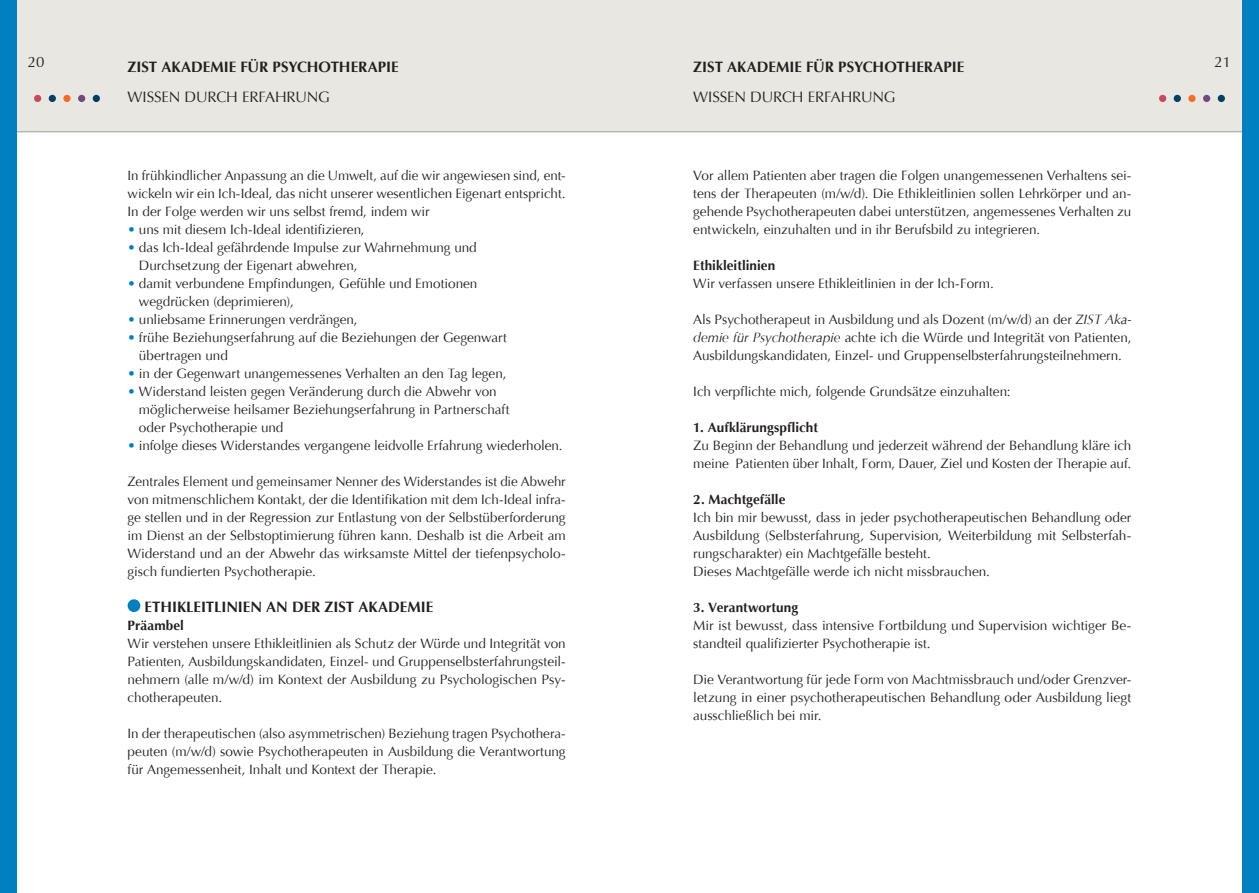
<style>
.page{position:relative;width:1259px;height:893px;background:#fff}
.page>*{position:absolute;margin:0;border:0;box-sizing:border-box;transform-origin:0 0}
.t1{font:700 15px "Optima LT Pro";color:#231f20}
.t2{font:15px "Optima LT Pro";letter-spacing:-.01em;color:#231f20}
.t3{font:13.5px/18px "Optima LT Pro";letter-spacing:-.005em;color:#231f20;text-align:justify}
.t4{font:700 13.5px "Optima LT Pro";letter-spacing:.005em;color:#231f20}
.s1{color:#0080c1}
.s2{font-style:italic}
</style>
<div class="page">
<div style="left:0;top:0;width:1259px;height:132px;background:#e9e7e2"></div>
<hr style="left:17px;top:131px;width:1235px;height:1px;background:#a3a08c">
<div style="left:0;top:0;width:17px;height:893px;background:#0080c1"></div>
<div style="left:1242px;top:0;width:17px;height:893px;background:#0080c1"></div>
<div style="left:34px;top:95px;width:7px;height:7px;background:#c6495c;border-radius:50%"></div>
<div style="left:49px;top:95px;width:7px;height:7px;background:#003e62;border-radius:50%"></div>
<div style="left:63px;top:95px;width:8px;height:7px;background:#f36e21;border-radius:50%"></div>
<div style="left:78px;top:95px;width:7px;height:7px;background:#714981;border-radius:50%"></div>
<div style="left:93px;top:95px;width:7px;height:7px;background:#003e62;border-radius:50%"></div>
<div style="left:1159px;top:95px;width:7px;height:7px;background:#c6495c;border-radius:50%"></div>
<div style="left:1173px;top:95px;width:8px;height:7px;background:#003e62;border-radius:50%"></div>
<div style="left:1188px;top:95px;width:7px;height:7px;background:#f36e21;border-radius:50%"></div>
<div style="left:1203px;top:95px;width:7px;height:7px;background:#714981;border-radius:50%"></div>
<div style="left:1217px;top:95px;width:8px;height:7px;background:#003e62;border-radius:50%"></div>
<div style="left:128px;top:599px;width:12px;height:13px;background:#0080c1;border-radius:50%"></div>
<p class="t2" style="left:28px;top:53px;width:18px">20</p>
<p class="t2" style="left:1214px;top:53px;width:18px">21</p>
<p class="t1" style="left:128px;top:57px;width:272px">ZIST AKADEMIE FÜR PSYCHOTHERAPIE</p>
<p class="t1" style="left:693px;top:57px;width:272px">ZIST AKADEMIE FÜR PSYCHOTHERAPIE</p>
<p class="t2" style="left:128px;top:88px;width:204px">WISSEN DURCH ERFAHRUNG</p>
<p class="t2" style="left:693px;top:88px;width:204px">WISSEN DURCH ERFAHRUNG</p>
<p class="t3" style="left:128px;top:167px;width:439px">In frühkindlicher Anpassung an die Umwelt, auf die wir angewiesen sind, ent&shy;wickeln wir ein Ich-Ideal, das nicht unserer wesentlichen Eigenart entspricht.<br>In der Folge werden wir uns selbst fremd, indem wir</p>
<p class="t3" style="left:128px;top:221px;width:239px"><span class="s1">•</span> uns mit diesem Ich-Ideal identifizieren,</p>
<p class="t3" style="left:139px;top:239px;width:339px;text-indent:-11px"><span class="s1">•</span> das Ich-Ideal gefährdende Impulse zur Wahrnehmung und<br>Durchsetzung der Eigenart abwehren,</p>
<p class="t3" style="left:139px;top:274px;width:340px;text-indent:-11px"><span class="s1">•</span> damit verbundene Empfindungen, Gefühle und Emotionen wegdrücken (deprimieren),</p>
<p class="t3" style="left:128px;top:310px;width:232px"><span class="s1">•</span> unliebsame Erinnerungen verdrängen,</p>
<p class="t3" style="left:139px;top:328px;width:369px;text-indent:-11px"><span class="s1">•</span> frühe Beziehungserfahrung auf die Beziehungen der Gegenwart übertragen und</p>
<p class="t3" style="left:128px;top:364px;width:380px"><span class="s1">•</span> in der Gegenwart unangemessenes Verhalten an den Tag legen,</p>
<p class="t3" style="left:139px;top:382px;width:372px;text-align:left;text-indent:-11px"><span class="s1">•</span> Widerstand leisten gegen Veränderung durch die Abwehr von möglicherweise heilsamer Beziehungserfahrung in Partnerschaft oder Psychotherapie und</p>
<p class="t3" style="left:128px;top:436px;width:436px"><span class="s1">•</span> infolge dieses Widerstandes vergangene leidvolle Erfahrung wiederholen.</p>
<p class="t3" style="left:128px;top:473px;width:440px">Zentrales Element und gemeinsamer Nenner des Widerstandes ist die Abwehr von mitmenschlichem Kontakt, der die Identifikation mit dem Ich-Ideal infra&shy;ge stellen und in der Regression zur Entlastung von der Selbstüberforderung im Dienst an der Selbstoptimierung führen kann. Deshalb ist die Arbeit am Widerstand und an der Abwehr das wirksamste Mittel der tiefenpsycholo&shy;gisch fundierten Psychotherapie.</p>
<p class="t1" style="left:144px;top:597px;width:290px">ETHIKLEITLINIEN AN DER ZIST AKADEMIE</p>
<p class="t4" style="left:128px;top:617px;width:58px">Präambel</p>
<p class="t3" style="left:128px;top:635px;width:439px">Wir verstehen unsere Ethikleitlinien als Schutz der Würde und Integrität von Patienten, Ausbildungskandidaten, Einzel- und Gruppenselbsterfahrungsteil&shy;nehmern (alle m/w/d) im Kontext der Ausbildung zu Psychologischen Psy&shy;chotherapeuten.</p>
<p class="t3" style="left:128px;top:725px;width:439px">In der therapeutischen (also asymmetrischen) Beziehung tragen Psychothera&shy;peuten (m/w/d) sowie Psychotherapeuten in Ausbildung die Verantwortung für Angemessenheit, Inhalt und Kontext der Therapie.</p>
<p class="t3" style="left:693px;top:167px;width:439px">Vor allem Patienten aber tragen die Folgen unangemessenen Verhaltens sei&shy;tens der Therapeuten (m/w/d). Die Ethikleitlinien sollen Lehrkörper und an&shy;gehende Psychotherapeuten dabei unterstützen, angemessenes Verhalten zu entwickeln, einzuhalten und in ihr Berufsbild zu integrieren.</p>
<p class="t4" style="left:693px;top:257px;width:84px">Ethikleitlinien</p>
<p class="t3" style="left:693px;top:275px;width:302px">Wir verfassen unsere Ethikleitlinien in der Ich-Form.</p>
<p class="t3" style="left:693px;top:311px;width:439px">Als Psychotherapeut in Ausbildung und als Dozent (m/w/d) an der <span class="s2">ZIST Aka&shy;demie für Psychotherapie</span> achte ich die Würde und Integrität von Patienten, Ausbildungskandidaten, Einzel- und Gruppenselbsterfahrungsteilnehmern.</p>
<p class="t3" style="left:693px;top:383px;width:319px">Ich verpflichte mich, folgende Grundsätze einzuhalten:</p>
<p class="t4" style="left:693px;top:419px;width:126px">1. Aufklärungspflicht</p>
<p class="t3" style="left:693px;top:437px;width:439px">Zu Beginn der Behandlung und jederzeit während der Behandlung kläre ich meine Patienten über Inhalt, Form, Dauer, Ziel und Kosten der Therapie auf.</p>
<p class="t4" style="left:693px;top:491px;width:94px">2. Machtgefälle</p>
<p class="t3" style="left:693px;top:509px;width:439px;text-align:left">Ich bin mir bewusst, dass in jeder psychotherapeutischen Behandlung oder Ausbildung (Selbsterfahrung, Supervision, Weiterbildung mit Selbsterfah&shy;rungscharakter) ein Machtgefälle besteht.<br>Dieses Machtgefälle werde ich nicht missbrauchen.</p>
<p class="t4" style="left:693px;top:599px;width:106px">3. Verantwortung</p>
<p class="t3" style="left:693px;top:617px;width:439px">Mir ist bewusst, dass intensive Fortbildung und Supervision wichtiger Be&shy;standteil qualifizierter Psychotherapie ist.</p>
<p class="t3" style="left:693px;top:671px;width:439px">Die Verantwortung für jede Form von Machtmissbrauch und/oder Grenzver&shy;letzung in einer psychotherapeutischen Behandlung oder Ausbildung liegt ausschließlich bei mir.</p>
</div>
